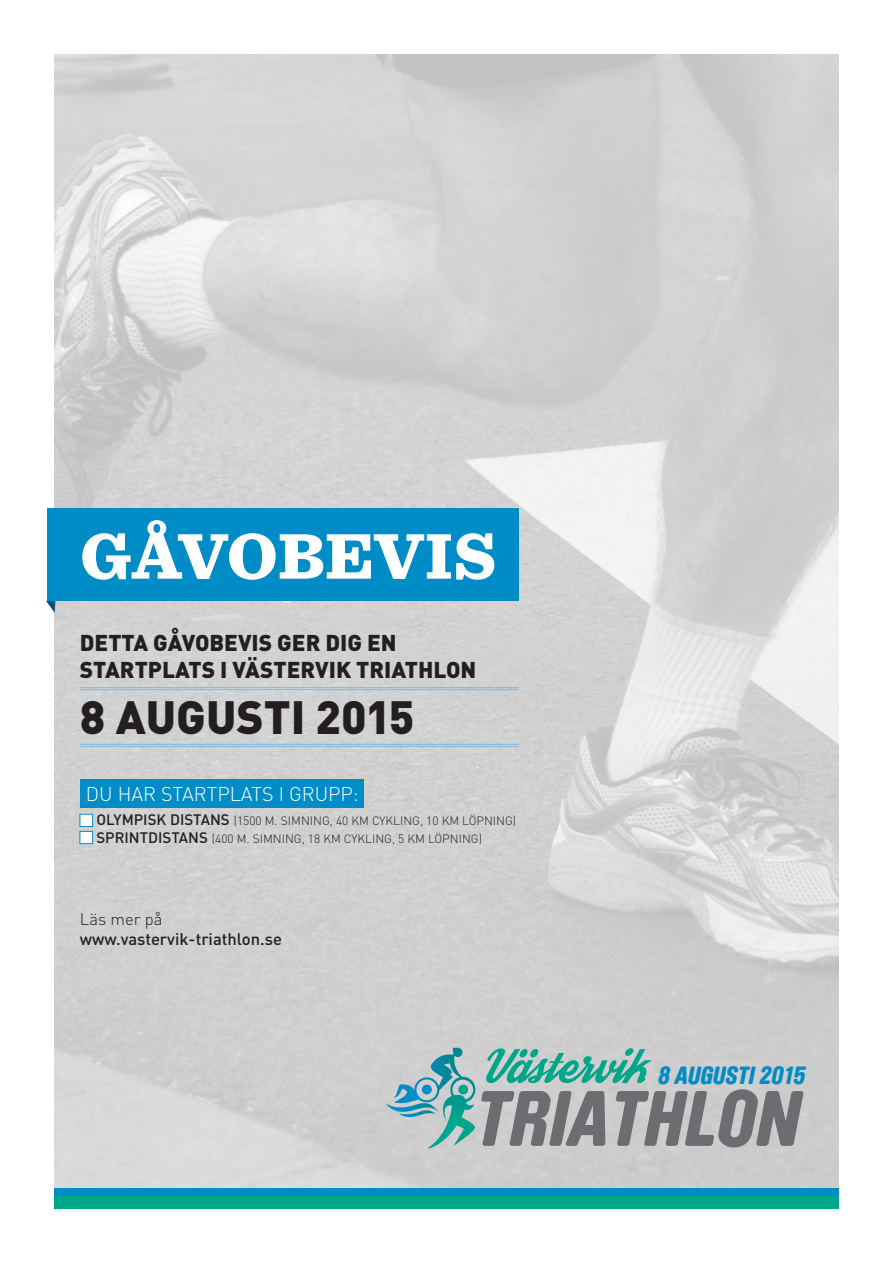
<style>
.page{position:relative;width:893px;height:1263px;background:#fff}
.page>*{position:absolute;margin:0;border:0;box-sizing:border-box;transform-origin:0 0}
.t1{font:900 67.5px "Sentinel";color:#fff}
.t2{font:900 46.05px "DIN";color:#231f20}
.t3{font:italic 900 24.6px "Brauer Neue";color:#008cc7}
.t4{font:900 22.65px "DIN";color:#231f20}
.t5{font:300 19.65px "DIN";color:#fff}
.t6{font:500 16.65px "DIN";color:#231f20}
.t7{font:300 16.65px "DIN";color:#231f20}
.t8{font:300 12px "DIN";color:#231f20}
.s1{font-weight:500;font-size:15px}
</style>
<div class="page">
<svg style="left:46px;top:601px;width:8px;height:11px"></svg>
<img style="left:54px;top:54px;width:785px;height:1134px">
<svg style="left:386px;top:1048px;width:417px;height:101px;background:#9cafaf"></svg>
<hr style="left:80px;top:687px;width:439px;height:1px;background:#82b7de">
<hr style="left:80px;top:689px;width:439px;height:1px;background:#82b7de">
<hr style="left:80px;top:744px;width:439px;height:1px;background:#82b7de">
<hr style="left:80px;top:746px;width:439px;height:1px;background:#82b7de">
<div style="left:80px;top:814px;width:13px;height:13px;background:#fff;border:1px solid #008cc7"></div>
<div style="left:80px;top:831px;width:13px;height:13px;background:#fff;border:1px solid #008cc7"></div>
<div style="left:80px;top:779px;width:283px;height:29px;background:#008cc7"></div>
<div style="left:47px;top:508px;width:472px;height:93px;background:#008cc7"></div>
<div style="left:54px;top:1196px;width:785px;height:13px;background:#00a68a"></div>
<div style="left:54px;top:1188px;width:785px;height:8px;background:#008cc7"></div>
<p class="t1" style="left:80px;top:502px;width:418px">GÅVOBEVIS</p>
<p class="t4" style="left:80px;top:628px;width:318px">DETTA GÅVOBEVIS GER DIG EN</p>
<p class="t4" style="left:80px;top:655px;width:398px">STARTPLATS I VÄSTERVIK TRIATHLON</p>
<p class="t2" style="left:80px;top:687px;width:336px">8 AUGUSTI 2015</p>
<p class="t5" style="left:86px;top:782px;width:274px">DU HAR STARTPLATS I GRUPP:</p>
<p class="t8" style="left:96px;top:813px;width:421px"><span class="s1">OLYMPISK DISTANS</span> (1500 M. SIMNING, 40 KM CYKLING, 10 KM LÖPNING)</p>
<p class="t8" style="left:96px;top:831px;width:387px"><span class="s1">SPRINTDISTANS</span> (400 M. SIMNING, 18 KM CYKLING, 5 KM LÖPNING)</p>
<p class="t7" style="left:80px;top:908px;width:84px">Läs mer på</p>
<p class="t6" style="left:80px;top:928px;width:204px">www.vastervik-triathlon.se</p>
<p class="t3" style="left:659px;top:1061px;width:149px">8 AUGUSTI 2015</p>
</div>
